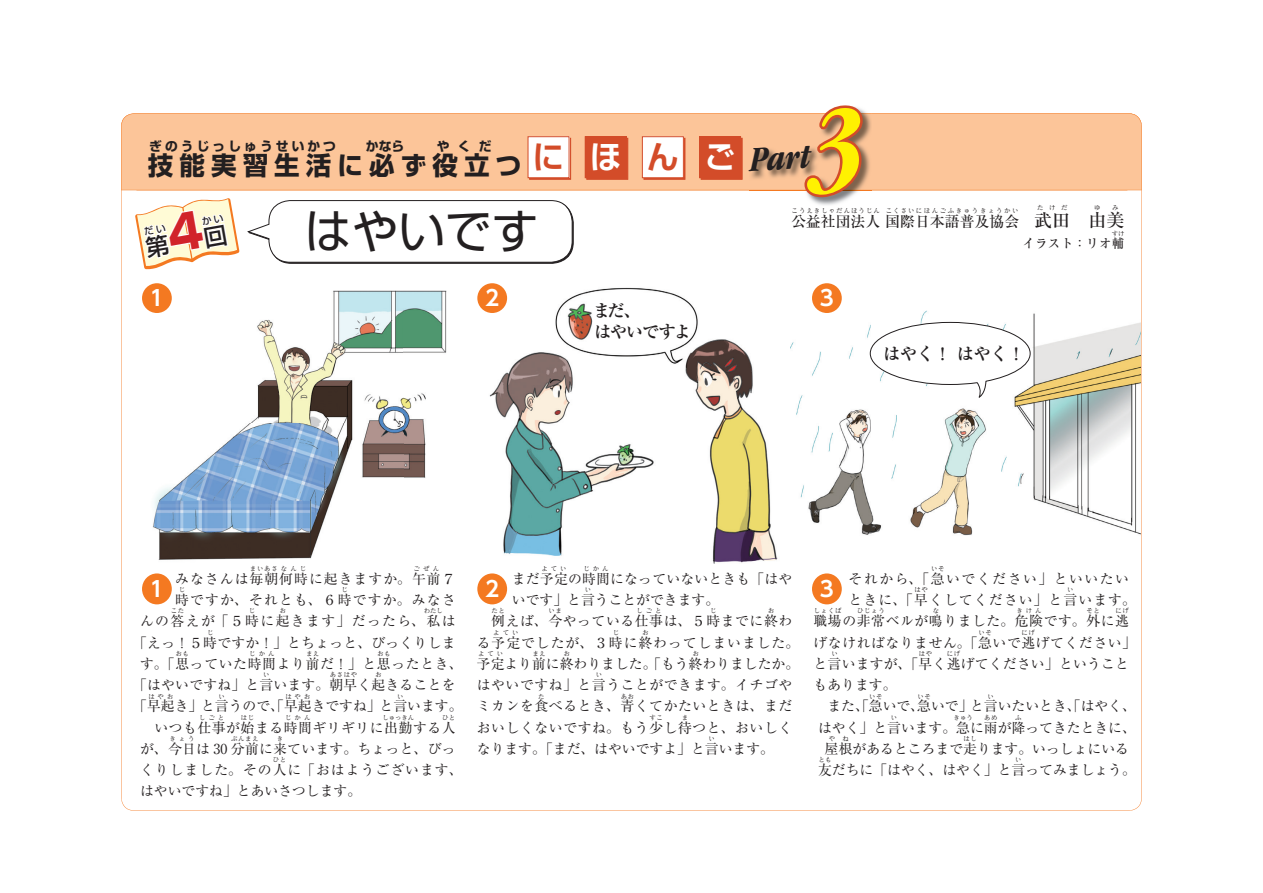
<style>
.page{position:relative;width:1263px;height:893px;background:#fff}
.page>*{position:absolute;margin:0;border:0;box-sizing:border-box;transform-origin:0 0}
.t1{font:46.8px "Shin Go Pro";color:#231f20}
.t2{font:italic 700 condensed 36.15px "ITC Garamond Std";color:#231f20}
.t3{font:700 25.5px "Shin Go Pro";letter-spacing:.24em;color:#231f20}
.t4{font:700 21.3px "UD Shin Go Pro De";color:#fff}
.t5{font:500 18px "Ryumin Pro";color:#231f20}
.t6{font:700 16.95px/20.2px "Ryumin Pro";letter-spacing:-.06em;color:#231f20}
.t7{font:700 16.95px "Ryumin Pro";letter-spacing:-.04em;color:#231f20}
.t8{font:500 14.85px "Ryumin Pro";color:#231f20}
.t9{font:13.8px/21.3px "Ryumin Pro";color:#231f20}
.t10{font:13.8px "Ryumin Pro";letter-spacing:.04em;color:#231f20}
.t11{font:13.8px "Ryumin Pro";letter-spacing:.015em;color:#231f20}
.t12{font:13.8px "Ryumin Pro";letter-spacing:.02em;color:#231f20}
.t13{font:13.8px "Ryumin Pro";letter-spacing:.075em;color:#231f20}
.t14{font:13.8px "Ryumin Pro";letter-spacing:.07em;color:#231f20}
.t15{font:13.8px "Ryumin Pro";letter-spacing:.1em;color:#231f20}
.t16{font:13.8px "Ryumin Pro";letter-spacing:.08em;color:#231f20}
.t17{font:13.8px "Ryumin Pro";letter-spacing:.085em;color:#231f20}
.t18{font:13.8px "Ryumin Pro";letter-spacing:.11em;color:#231f20}
.t19{font:700 12.75px "Shin Go Pro";letter-spacing:.24em;color:#231f20}
.t20{font:500 12.75px "Ryumin Pro";color:#231f20}
.t21{font:6.45px "Ryumin Pro";letter-spacing:.095em;color:#231f20}
.t22{font:500 6.45px "Ryumin Pro";letter-spacing:.255em;color:#231f20}
.t23{font:500 6.45px "Ryumin Pro";letter-spacing:.165em;color:#231f20}
.t24{font:500 6.45px "Ryumin Pro";letter-spacing:.19em;color:#231f20}
.s1{font-size:18px}
</style>
<div class="page">
<svg style="left:121px;top:113px;width:1021px;height:77px;background:#fbc498"></svg>
<img style="left:153px;top:397px;width:273px;height:163px">
<img style="left:495px;top:397px;width:283px;height:167px">
<img style="left:796px;top:322px;width:345px;height:214px">
<div style="left:812px;top:573px;width:30px;height:31px;background:#f47921;border-radius:50%"></div>
<div style="left:142px;top:573px;width:30px;height:31px;background:#f47921;border-radius:50%"></div>
<div style="left:477px;top:573px;width:30px;height:31px;background:#f47921;border-radius:50%"></div>
<svg style="left:135px;top:105px;width:992px;height:292px"></svg>
<p class="t19" style="left:149px;top:136px;width:188px">ぎのうじっしゅうせいかつ</p>
<p class="t19" style="left:366px;top:136px;width:40px">かなら</p>
<p class="t19" style="left:437px;top:136px;width:56px">やくだ</p>
<h2 class="t2" style="left:749px;top:139px;width:62px;rotate:-3deg">Part</h2>
<h3 class="t3" style="left:148px;top:145px;width:590px">技能実習生活に必ず役立つ<sup>に</sup> <sup>ほ</sup> <sup>ん</sup> <sup>ご</sup></h3>
<h1 class="t1" style="left:305px;top:193px;width:235px">はやいです</h1>
<h3 class="t4" style="left:150px;top:281px;width:16px">1</h3>
<h3 class="t4" style="left:485px;top:281px;width:16px">2</h3>
<p class="t6" style="left:593px;top:300px;width:100px">まだ、<br>はやいですよ</p>
<p class="t23" style="left:791px;top:206px;width:90px">こうえきしゃだんほうじん</p>
<p class="t22" style="left:886px;top:206px;width:134px">こくさいにほんごふきゅうきょうかい</p>
<p class="t24" style="left:1037px;top:203px;width:32px">たけだ</p>
<h3 class="t5" style="left:1052px;top:206px;width:74px">田 由美</h3>
<p class="t24" style="left:1094px;top:203px;width:8px">ゆ</p>
<p class="t24" style="left:1112px;top:203px;width:8px">み</p>
<p class="t20" style="left:1022px;top:233px;width:104px">イラスト：リオ輔</p>
<p class="t8" style="left:791px;top:210px;width:263px">公益社団法人国際日本語普及協会 <span class="s1">武</span></p>
<p class="t24" style="left:1112px;top:228px;width:14px">すけ</p>
<h3 class="t4" style="left:820px;top:281px;width:16px">3</h3>
<p class="t7" style="left:883px;top:340px;width:143px">はやく！ はやく！</p>
<p class="t21" style="left:250px;top:563px;width:29px">まいあさ</p>
<p class="t21" style="left:281px;top:563px;width:27px">なんじ</p>
<p class="t21" style="left:414px;top:563px;width:27px">ごぜん</p>
<p class="t17" style="left:175px;top:589px;width:282px">時ですか、それとも、６時ですか。みなさ</p>
<p class="t21" style="left:931px;top:563px;width:15px">いそ</p>
<p class="t16" style="left:849px;top:589px;width:289px">ときに、「早くしてください」と言います。</p>
<p class="t21" style="left:541px;top:563px;width:26px">よてい</p>
<p class="t21" style="left:584px;top:563px;width:26px">じかん</p>
<p class="t9" style="left:512px;top:588px;width:209px">いです」と言うことができます。</p>
<p class="t13" style="left:175px;top:568px;width:282px">みなさんは毎朝何時に起きますか。午前７</p>
<p class="t11" style="left:512px;top:568px;width:282px">まだ予定の時間になっていないときも「はや</p>
<p class="t18" style="left:849px;top:568px;width:282px">それから、「急いでください」といいたい</p>
<h3 class="t4" style="left:150px;top:572px;width:16px">1</h3>
<h3 class="t4" style="left:485px;top:572px;width:16px">2</h3>
<h3 class="t4" style="left:820px;top:572px;width:16px">3</h3>
<p class="t21" style="left:914px;top:585px;width:15px">はや</p>
<p class="t21" style="left:1067px;top:585px;width:8px">い</p>
<p class="t10" style="left:813px;top:610px;width:317px">職場の非常ベルが鳴りました。危険です。外に逃</p>
<p class="t21" style="left:179px;top:585px;width:8px">じ</p>
<p class="t21" style="left:342px;top:585px;width:8px">じ</p>
<p class="t15" style="left:140px;top:610px;width:317px">んの答えが「５時に起きます」だったら、私は</p>
<p class="t21" style="left:585px;top:585px;width:8px">い</p>
<p class="t10" style="left:491px;top:610px;width:303px">例えば、今やっている仕事は、５時までに終わ</p>
<p class="t21" style="left:814px;top:606px;width:29px">しょくば</p>
<p class="t21" style="left:857px;top:606px;width:29px">ひじょう</p>
<p class="t21" style="left:933px;top:606px;width:8px">な</p>
<p class="t21" style="left:1016px;top:606px;width:27px">きけん</p>
<p class="t21" style="left:1087px;top:606px;width:15px">そと</p>
<p class="t21" style="left:1115px;top:606px;width:15px">にげ</p>
<p class="t10" style="left:813px;top:632px;width:324px">げなければなりません。「急いで逃げてください」</p>
<p class="t21" style="left:171px;top:606px;width:15px">こた</p>
<p class="t21" style="left:249px;top:606px;width:8px">じ</p>
<p class="t21" style="left:279px;top:606px;width:8px">お</p>
<p class="t21" style="left:424px;top:606px;width:21px">わたし</p>
<p class="t12" style="left:133px;top:632px;width:324px">「えっ！５時ですか！」とちょっと、びっくりしま</p>
<p class="t21" style="left:491px;top:606px;width:15px">たと</p>
<p class="t21" style="left:549px;top:606px;width:15px">いま</p>
<p class="t21" style="left:636px;top:606px;width:27px">しごと</p>
<p class="t21" style="left:710px;top:606px;width:8px">じ</p>
<p class="t21" style="left:768px;top:606px;width:8px">お</p>
<p class="t14" style="left:477px;top:632px;width:324px">る予定でしたが、３時に終わってしまいました。</p>
<p class="t21" style="left:978px;top:627px;width:15px">いそ</p>
<p class="t21" style="left:1022px;top:627px;width:15px">にげ</p>
<p class="t11" style="left:813px;top:653px;width:317px">と言いますが、「早く逃げてください」ということ</p>
<p class="t21" style="left:493px;top:627px;width:27px">よてい</p>
<p class="t21" style="left:613px;top:627px;width:8px">じ</p>
<p class="t21" style="left:642px;top:627px;width:8px">お</p>
<p class="t9" style="left:477px;top:652px;width:324px">予定より前に終わりました。「もう終わりましたか。</p>
<p class="t21" style="left:207px;top:627px;width:8px">じ</p>
<p class="t10" style="left:140px;top:653px;width:324px">す。「思っていた時間より前だ！」と思ったとき、</p>
<p class="t21" style="left:831px;top:648px;width:8px">い</p>
<p class="t21" style="left:919px;top:648px;width:15px">はや</p>
<p class="t21" style="left:947px;top:648px;width:15px">にげ</p>
<p class="t9" style="left:813px;top:673px;width:324px">もあります。<br>　また、「急いで、急いで」と言いたいとき、「はやく、</p>
<p class="t21" style="left:176px;top:648px;width:15px">おも</p>
<p class="t21" style="left:249px;top:648px;width:27px">じかん</p>
<p class="t21" style="left:306px;top:648px;width:15px">まえ</p>
<p class="t21" style="left:377px;top:648px;width:15px">おも</p>
<p class="t11" style="left:133px;top:674px;width:324px">「はやいですね」と言います。朝早く起きることを</p>
<p class="t21" style="left:478px;top:648px;width:26px">よてい</p>
<p class="t21" style="left:532px;top:648px;width:15px">まえ</p>
<p class="t21" style="left:563px;top:648px;width:8px">お</p>
<p class="t21" style="left:692px;top:648px;width:8px">お</p>
<p class="t10" style="left:477px;top:674px;width:317px">はやいですね」と言うことができます。イチゴや</p>
<p class="t21" style="left:263px;top:670px;width:8px">い</p>
<p class="t21" style="left:330px;top:670px;width:29px">あさはや</p>
<p class="t21" style="left:375px;top:670px;width:8px">お</p>
<p class="t9" style="left:133px;top:695px;width:331px">「早起き」と言うので、「早起きですね」と言います。</p>
<p class="t21" style="left:596px;top:670px;width:8px">い</p>
<p class="t10" style="left:477px;top:695px;width:317px">ミカンを食べるとき、青くてかたいときは、まだ</p>
<p class="t21" style="left:538px;top:691px;width:8px">た</p>
<p class="t21" style="left:621px;top:691px;width:15px">あお</p>
<p class="t10" style="left:477px;top:717px;width:317px">おいしくないですね。もう少し待つと、おいしく</p>
<p class="t21" style="left:148px;top:691px;width:26px">はやお</p>
<p class="t21" style="left:219px;top:691px;width:8px">い</p>
<p class="t21" style="left:285px;top:691px;width:26px">はやお</p>
<p class="t21" style="left:397px;top:691px;width:8px">い</p>
<p class="t10" style="left:140px;top:717px;width:317px">　いつも仕事が始まる時間ギリギリに出勤する人</p>
<p class="t21" style="left:869px;top:691px;width:15px">いそ</p>
<p class="t21" style="left:917px;top:691px;width:15px">いそ</p>
<p class="t21" style="left:988px;top:691px;width:8px">い</p>
<p class="t9" style="left:818px;top:716px;width:319px">はやく」と言います。急に雨が降ってきたときに、</p>
<p class="t21" style="left:891px;top:712px;width:8px">い</p>
<p class="t21" style="left:954px;top:712px;width:21px">きゅう</p>
<p class="t21" style="left:984px;top:712px;width:15px">あめ</p>
<p class="t21" style="left:1015px;top:712px;width:8px">ふ</p>
<p class="t9" style="left:825px;top:737px;width:306px">屋根があるところまで走ります。いっしょにいる</p>
<p class="t21" style="left:649px;top:712px;width:15px">すこ</p>
<p class="t21" style="left:682px;top:712px;width:8px">ま</p>
<p class="t9" style="left:477px;top:737px;width:299px">なります。「まだ、はやいですよ」と言います。</p>
<p class="t21" style="left:199px;top:712px;width:27px">しごと</p>
<p class="t21" style="left:241px;top:712px;width:15px">はじ</p>
<p class="t21" style="left:285px;top:712px;width:27px">じかん</p>
<p class="t21" style="left:382px;top:712px;width:33px">しゅっきん</p>
<p class="t21" style="left:442px;top:712px;width:15px">ひと</p>
<p class="t12" style="left:140px;top:738px;width:317px">が、今日は 30 分前に来ています。ちょっと、びっ</p>
<p class="t21" style="left:169px;top:733px;width:26px">きょう</p>
<p class="t21" style="left:231px;top:733px;width:29px">ぷんまえ</p>
<p class="t21" style="left:277px;top:733px;width:8px">き</p>
<p class="t13" style="left:140px;top:759px;width:324px">くりしました。その人に「おはようございます、</p>
<p class="t21" style="left:829px;top:733px;width:22px">や ね</p>
<p class="t21" style="left:963px;top:733px;width:15px">はし</p>
<p class="t9" style="left:818px;top:758px;width:319px">友だちに「はやく、はやく」と言ってみましょう。</p>
<p class="t21" style="left:709px;top:733px;width:8px">い</p>
<p class="t21" style="left:273px;top:755px;width:15px">ひと</p>
<p class="t9" style="left:140px;top:780px;width:223px">はやいですね」とあいさつします。</p>
<p class="t21" style="left:818px;top:755px;width:15px">とも</p>
<p class="t21" style="left:1015px;top:755px;width:8px">い</p>
</div>
